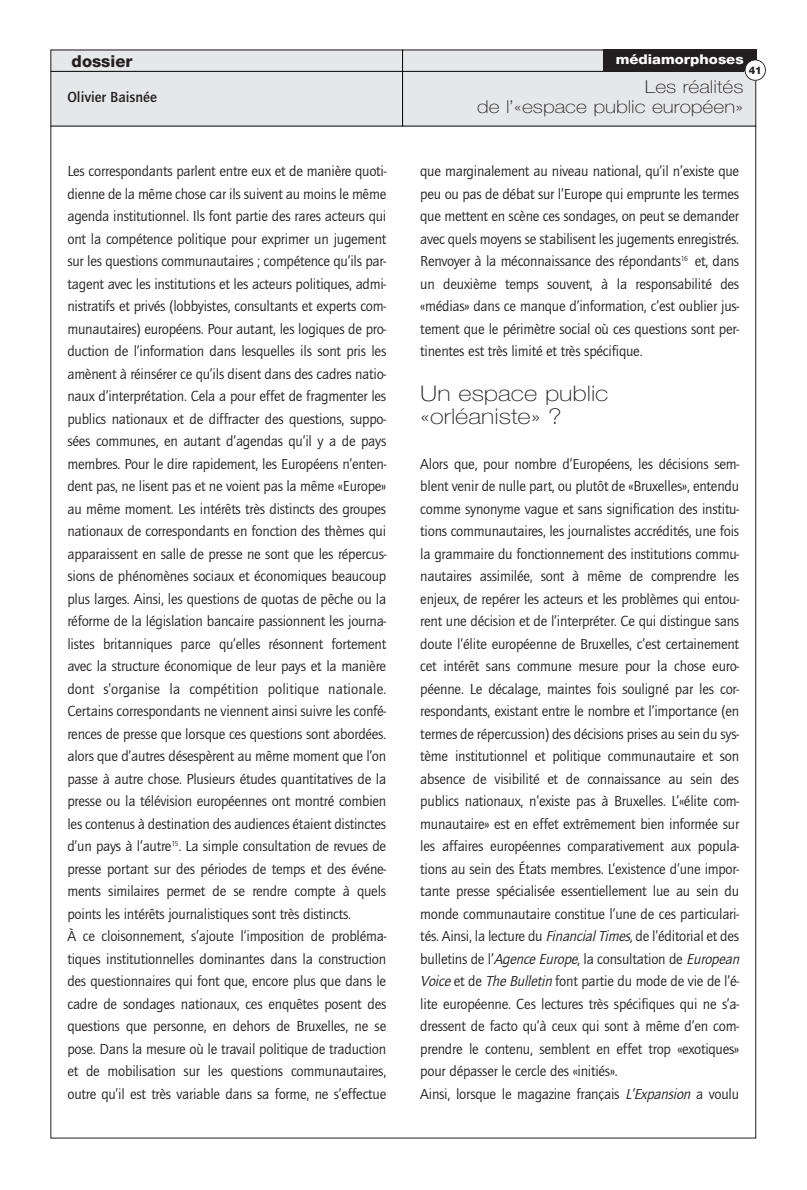
<style>
.page{position:relative;width:807px;height:1190px;background:#fff}
.page>*{position:absolute;margin:0;border:0;box-sizing:border-box;transform-origin:0 0}
.t1{font:100 21.6px/22.5px "Helvetica Neue";color:#231f20;scale:1.18 1}
.t2{font:100 17.85px/19.5px "Helvetica Neue";color:#231f20;text-align:right;scale:1.18 1}
.t3{font:800 16.5px "Helvetica Neue";color:#231f20}
.t4{font:15px/22.5px "Quay Itc T";letter-spacing:-.015em;color:#231f20}
.t5{font:700 15px "Quay Itc T";color:#231f20}
.t6{font:800 13.5px "Helvetica Neue";color:#fff;scale:1.1 1}
.t7{font:800 10.5px "Helvetica Neue";color:#231f20}
.s1{font-style:italic}
</style>
<div class="page">
<div style="left:50px;top:50px;width:706px;height:76px;background:#e6e7e8"></div>
<hr style="left:50px;top:71px;width:694px;height:1px;background:#000">
<div style="left:603px;top:50px;width:153px;height:21px;background:#231f20"></div>
<svg style="left:745px;top:59px;width:21px;height:22px"></svg>
<hr style="left:50px;top:126px;width:706px;height:1px;background:#000">
<hr style="left:402px;top:50px;width:1px;height:76px;background:#000">
<p class="t3" style="left:72px;top:55px;width:62px">dossier</p>
<p class="t6" style="left:616px;top:54px;width:118px">médiamorphoses</p>
<p class="t7" style="left:749px;top:67px;width:14px">41</p>
<p class="t5" style="left:67px;top:91px;width:91px">Olivier Baisnée</p>
<p class="t2" style="left:477px;top:79px;width:227px">Les réalités<br>de l’«espace public européen»</p>
<p class="t4" style="left:67px;top:161px;width:320px">Les correspondants parlent entre eux et de manière quoti&shy;dienne de la même chose car ils suivent au moins le même agenda institutionnel. Ils font partie des rares acteurs qui ont la compétence politique pour exprimer un jugement sur les questions communautaires ; compétence qu’ils par&shy;tagent avec les institutions et les acteurs politiques, admi&shy;nistratifs et privés (lobbyistes, consultants et experts com&shy;munautaires) européens. Pour autant, les logiques de pro&shy;duction de l’information dans lesquelles ils sont pris les amènent à réinsérer ce qu’ils disent dans des cadres natio&shy;naux d’interprétation. Cela a pour effet de fragmenter les publics nationaux et de diffracter des questions, suppo&shy;sées communes, en autant d’agendas qu’il y a de pays membres. Pour le dire rapidement, les Européens n’enten&shy;dent pas, ne lisent pas et ne voient pas la même «Europe» au même moment. Les intérêts très distincts des groupes nationaux de correspondants en fonction des thèmes qui apparaissent en salle de presse ne sont que les répercus&shy;sions de phénomènes sociaux et économiques beaucoup plus larges. Ainsi, les questions de quotas de pêche ou la réforme de la législation bancaire passionnent les journa&shy;listes britanniques parce qu’elles résonnent fortement avec la structure économique de leur pays et la manière dont s’organise la compétition politique nationale.<br>Certains correspondants ne viennent ainsi suivre les confé&shy;rences de presse que lorsque ces questions sont abordées. alors que d’autres désespèrent au même moment que l’on passe à autre chose. Plusieurs études quantitatives de la presse ou la télévision européennes ont montré combien les contenus à destination des audiences étaient distinctes d’un pays à l’autre<sup>15</sup>. La simple consultation de revues de presse portant sur des périodes de temps et des événe&shy;ments similaires permet de se rendre compte à quels points les intérêts journalistiques sont très distincts.<br>À ce cloisonnement, s’ajoute l’imposition de probléma&shy;tiques institutionnelles dominantes dans la construction des questionnaires qui font que, encore plus que dans le cadre de sondages nationaux, ces enquêtes posent des questions que personne, en dehors de Bruxelles, ne se pose. Dans la mesure où le travail politique de traduction et de mobilisation sur les questions communautaires, outre qu’il est très variable dans sa forme, ne s’effectue</p>
<p class="t4" style="left:420px;top:161px;width:320px;text-align:justify">que marginalement au niveau national, qu’il n’existe que peu ou pas de débat sur l’Europe qui emprunte les termes que mettent en scène ces sondages, on peut se demander avec quels moyens se stabilisent les jugements enregistrés.<br>Renvoyer à la méconnaissance des répondants<sup>16</sup> et, dans un deuxième temps souvent, à la responsabilité des «médias» dans ce manque d’information, c’est oublier jus&shy;tement que le périmètre social où ces questions sont per&shy;tinentes est très limité et très spécifique.</p>
<h1 class="t1" style="left:420px;top:384px;width:161px">Un espace public «orléaniste» ?</h1>
<p class="t4" style="left:420px;top:454px;width:323px">Alors que, pour nombre d’Européens, les décisions sem&shy;blent venir de nulle part, ou plutôt de «Bruxelles», entendu comme synonyme vague et sans signification des institu&shy;tions communautaires, les journalistes accrédités, une fois la grammaire du fonctionnement des institutions commu&shy;nautaires assimilée, sont à même de comprendre les enjeux, de repérer les acteurs et les problèmes qui entou&shy;rent une décision et de l’interpréter. Ce qui distingue sans doute l’élite européenne de Bruxelles, c’est certainement cet intérêt sans commune mesure pour la chose euro&shy;péenne. Le décalage, maintes fois souligné par les cor&shy;respondants, existant entre le nombre et l’importance (en termes de répercussion) des décisions prises au sein du sys&shy;tème institutionnel et politique communautaire et son absence de visibilité et de connaissance au sein des publics nationaux, n’existe pas à Bruxelles. L’«élite com&shy;munautaire» est en effet extrêmement bien informée sur les affaires européennes comparativement aux popula&shy;tions au sein des États membres. L’existence d’une impor&shy;tante presse spécialisée essentiellement lue au sein du monde communautaire constitue l’une de ces particulari&shy;tés. Ainsi, la lecture du <span class="s1">FinancialTimes</span>, de l’éditorial et des bulletins de l’<span class="s1">Agence Europe</span>, la consultation de <span class="s1">European Voice</span>et de <span class="s1">The Bulletin</span>font partie du mode de vie de l’é&shy;lite européenne. Ces lectures très spécifiques qui ne s’a&shy;dressent de facto qu’à ceux qui sont à même d’en com&shy;prendre le contenu, semblent en effet trop «exotiques» pour dépasser le cercle des «initiés».<br>Ainsi, lorsque le magazine français <span class="s1">L’Expansion</span> a voulu</p>
</div>
